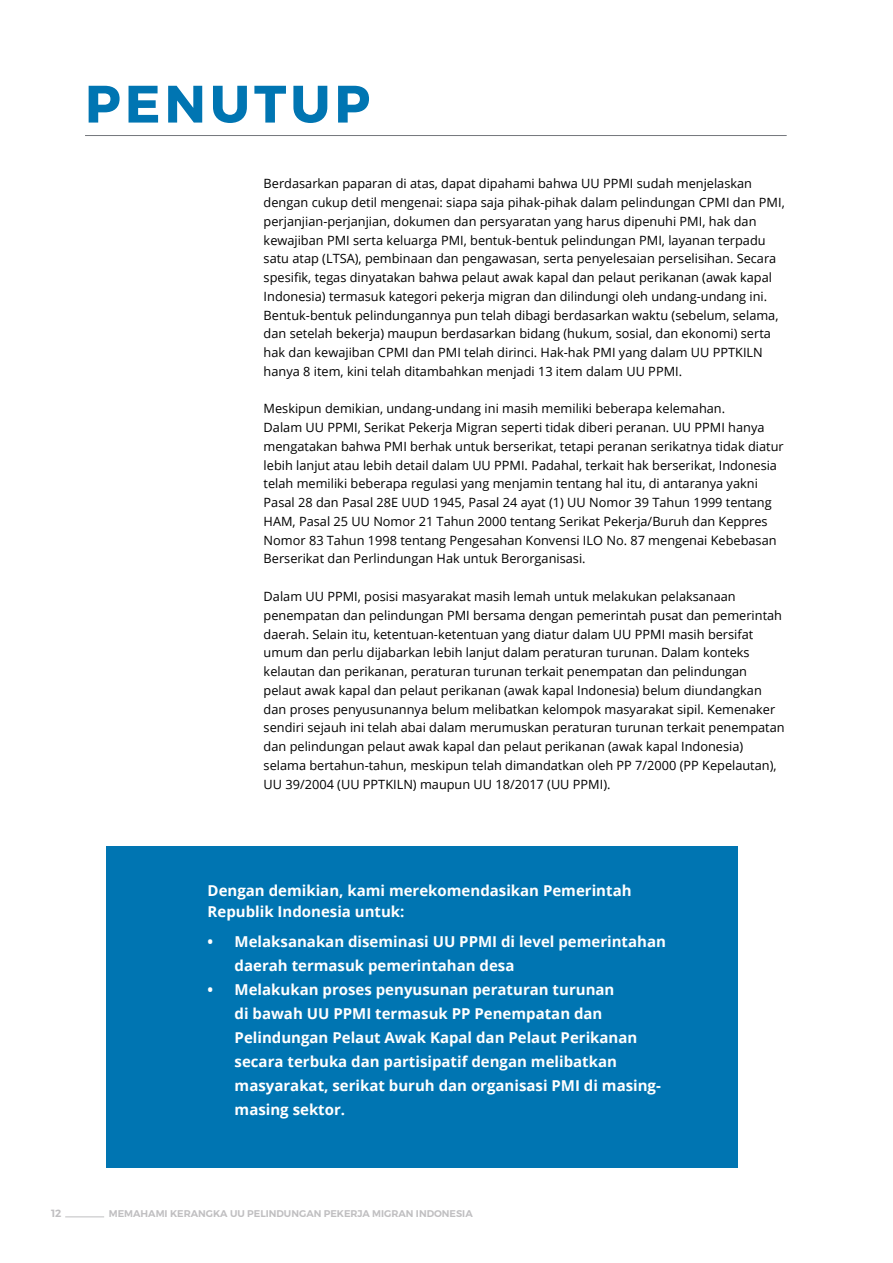
<style>
.page{position:relative;width:893px;height:1263px;background:#fff}
.page>*{position:absolute;margin:0;border:0;box-sizing:border-box;transform-origin:0 0}
.t1{font:700 52.5px "Montserrat";letter-spacing:.08em;color:#0075b2}
.t2{font:700 15px/24px "Open Sans";color:#fff}
.t3{font:12.75px/18.8px "Open Sans";color:#000}
.t4{font:600 10.5px "Montserrat";color:#c0bfc1}
.t5{font:600 9.75px "Montserrat";color:#c0bfc1}
</style>
<div class="page">
<hr style="left:65px;top:1216px;width:39px;height:1px;background:#c0bfc1">
<hr style="left:85px;top:135px;width:702px;height:1px;background:#74777c">
<div style="left:106px;top:846px;width:632px;height:321px;background:#0075b2"></div>
<h1 class="t1" style="left:85px;top:61px;width:287px">PENUTUP</h1>
<p class="t3" style="left:264px;top:174px;width:523px">Berdasarkan paparan di atas, dapat dipahami bahwa UU PPMI sudah menjelaskan dengan cukup detil mengenai: siapa saja pihak-pihak dalam pelindungan CPMI dan PMI, perjanjian-perjanjian, dokumen dan persyaratan yang harus dipenuhi PMI, hak dan kewajiban PMI serta keluarga PMI, bentuk-bentuk pelindungan PMI, layanan terpadu satu atap (LTSA), pembinaan dan pengawasan, serta penyelesaian perselisihan. Secara spesifik, tegas dinyatakan bahwa pelaut awak kapal dan pelaut perikanan (awak kapal Indonesia) termasuk kategori pekerja migran dan dilindungi oleh undang-undang ini.<br>Bentuk-bentuk pelindungannya pun telah dibagi berdasarkan waktu (sebelum, selama, dan setelah bekerja) maupun berdasarkan bidang (hukum, sosial, dan ekonomi) serta hak dan kewajiban CPMI dan PMI telah dirinci. Hak-hak PMI yang dalam UU PPTKILN hanya 8 item, kini telah ditambahkan menjadi 13 item dalam UU PPMI.</p>
<p class="t3" style="left:264px;top:399px;width:522px">Meskipun demikian, undang-undang ini masih memiliki beberapa kelemahan.<br>Dalam UU PPMI, Serikat Pekerja Migran seperti tidak diberi peranan. UU PPMI hanya mengatakan bahwa PMI berhak untuk berserikat, tetapi peranan serikatnya tidak diatur lebih lanjut atau lebih detail dalam UU PPMI. Padahal, terkait hak berserikat, Indonesia telah memiliki beberapa regulasi yang menjamin tentang hal itu, di antaranya yakni Pasal 28 dan Pasal 28E UUD 1945, Pasal 24 ayat (1) UU Nomor 39 Tahun 1999 tentang HAM, Pasal 25 UU Nomor 21 Tahun 2000 tentang Serikat Pekerja/Buruh dan Keppres Nomor 83 Tahun 1998 tentang Pengesahan Konvensi ILO No. 87 mengenai Kebebasan Berserikat dan Perlindungan Hak untuk Berorganisasi.</p>
<p class="t3" style="left:264px;top:587px;width:522px">Dalam UU PPMI, posisi masyarakat masih lemah untuk melakukan pelaksanaan penempatan dan pelindungan PMI bersama dengan pemerintah pusat dan pemerintah daerah. Selain itu, ketentuan-ketentuan yang diatur dalam UU PPMI masih bersifat umum dan perlu dijabarkan lebih lanjut dalam peraturan turunan. Dalam konteks kelautan dan perikanan, peraturan turunan terkait penempatan dan pelindungan pelaut awak kapal dan pelaut perikanan (awak kapal Indonesia) belum diundangkan dan proses penyusunannya belum melibatkan kelompok masyarakat sipil. Kemenaker sendiri sejauh ini telah abai dalam merumuskan peraturan turunan terkait penempatan dan pelindungan pelaut awak kapal dan pelaut perikanan (awak kapal Indonesia) selama bertahun-tahun, meskipun telah dimandatkan oleh PP 7/2000 (PP Kepelautan), UU 39/2004 (UU PPTKILN) maupun UU 18/2017 (UU PPMI).</p>
<p class="t2" style="left:208px;top:879px;width:425px;line-height:21px">Dengan demikian, kami merekomendasikan Pemerintah<br>Republik Indonesia untuk:</p>
<p class="t2" style="left:235px;top:929px;width:433px;text-indent:-27px">• Melaksanakan diseminasi UU PPMI di level pemerintahan daerah termasuk pemerintahan desa</p>
<p class="t2" style="left:235px;top:977px;width:428px;text-indent:-27px">• Melakukan proses penyusunan peraturan turunan<br>di bawah UU PPMI termasuk PP Penempatan dan Pelindungan Pelaut Awak Kapal dan Pelaut Perikanan secara terbuka dan partisipatif dengan melibatkan masyarakat, serikat buruh dan organisasi PMI di masing&shy;masing sektor.</p>
<p class="t4" style="left:51px;top:1207px;width:12px">12</p>
<p class="t5" style="left:109px;top:1207px;width:365px">MEMAHAMI KERANGKA UU PELINDUNGAN PEKERJA MIGRAN INDONESIA</p>
</div>
